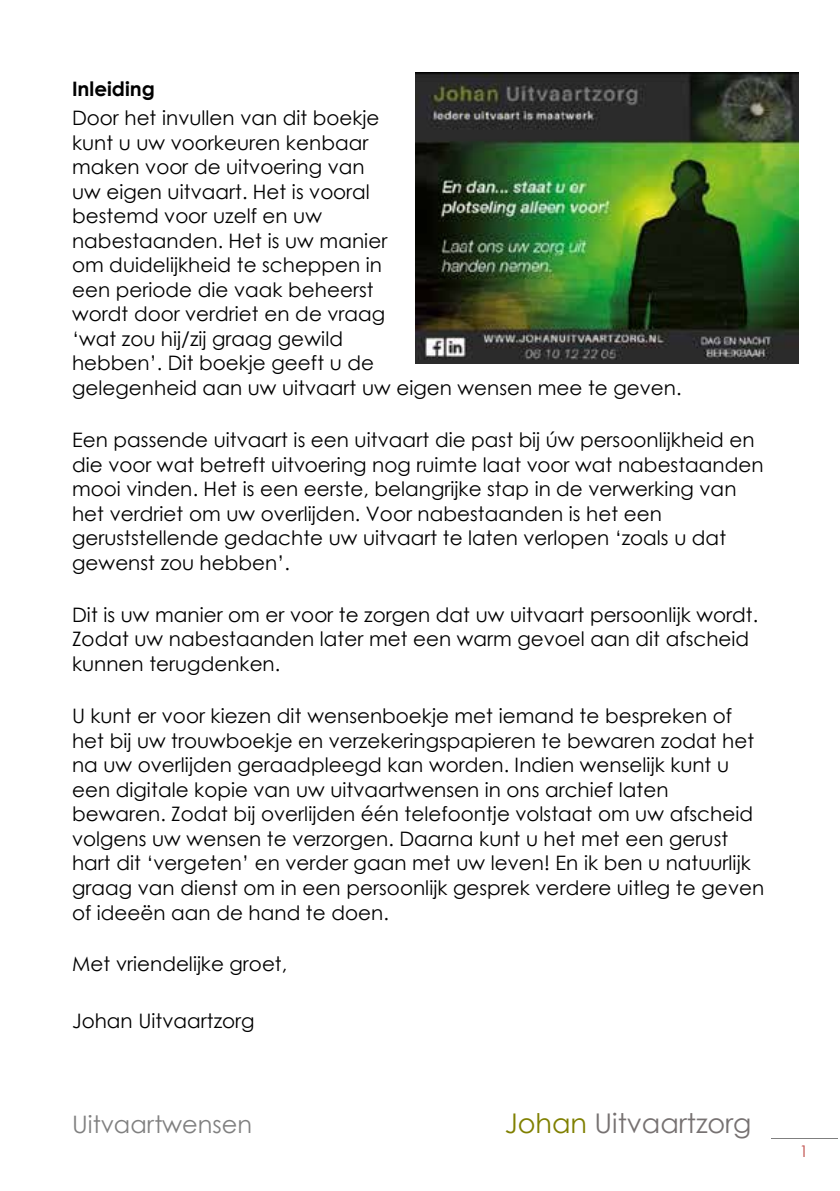
<style>
.page{position:relative;width:840px;height:1191px;background:#fff}
.page>*{position:absolute;margin:0;border:0;box-sizing:border-box;transform-origin:0 0}
.t1{font:27.2px "Century Gothic";color:#767171}
.t2{font:24px "Century Gothic";color:#808080}
.t3{font:20px/24.6px "Century Gothic";color:#000}
.t4{font:700 20px "Century Gothic";color:#000}
.t5{font:16px "Century Gothic";color:#c0504d}
.s1{color:#808000}
</style>
<div class="page">
<hr style="left:770px;top:1137px;width:66px;height:1px;background:#7f7f7f">
<img style="left:416px;top:72px;width:381px;height:292px">
<p class="t4" style="left:72px;top:74px;width:84px">Inleiding</p>
<p class="t3" style="left:72px;top:105px;width:610px">Door het invullen van dit boekje<br>kunt u uw voorkeuren kenbaar<br>maken voor de uitvoering van<br>uw eigen uitvaart. Het is vooral<br>bestemd voor uzelf en uw<br>nabestaanden. Het is uw manier<br>om duidelijkheid te scheppen in<br>een periode die vaak beheerst<br>wordt door verdriet en de vraag<br>‘wat zou hij/zij graag gewild<br>hebben’. Dit boekje geeft u de<br>gelegenheid aan uw uitvaart uw eigen wensen mee te geven.</p>
<p class="t3" style="left:72px;top:427px;width:692px">Een passende uitvaart is een uitvaart die past bij úw persoonlijkheid en die voor wat betreft uitvoering nog ruimte laat voor wat nabestaanden mooi vinden. Het is een eerste, belangrijke stap in de verwerking van het verdriet om uw overlijden. Voor nabestaanden is het een geruststellende gedachte uw uitvaart te laten verlopen ‘zoals u dat gewenst zou hebben’.</p>
<p class="t3" style="left:72px;top:602px;width:687px">Dit is uw manier om er voor te zorgen dat uw uitvaart persoonlijk wordt.<br>Zodat uw nabestaanden later met een warm gevoel aan dit afscheid kunnen terugdenken.</p>
<p class="t3" style="left:72px;top:703px;width:693px">U kunt er voor kiezen dit wensenboekje met iemand te bespreken of het bij uw trouwboekje en verzekeringspapieren te bewaren zodat het na uw overlijden geraadpleegd kan worden. Indien wenselijk kunt u een digitale kopie van uw uitvaartwensen in ons archief laten bewaren. Zodat bij overlijden één telefoontje volstaat om uw afscheid volgens uw wensen te verzorgen. Daarna kunt u het met een gerust hart dit ‘vergeten’ en verder gaan met uw leven! En ik ben u natuurlijk graag van dienst om in een persoonlijk gesprek verdere uitleg te geven of ideeën aan de hand te doen.</p>
<p class="t3" style="left:72px;top:951px;width:217px">Met vriendelijke groet,</p>
<p class="t3" style="left:72px;top:1008px;width:184px">Johan Uitvaartzorg</p>
<p class="t2" style="left:72px;top:1108px;width:182px">Uitvaartwensen</p>
<h1 class="t1" style="left:504px;top:1104px;width:248px"><span class="s1">Johan</span> Uitvaartzorg</h1>
<p class="t5" style="left:799px;top:1140px;width:10px">1</p>
</div>
